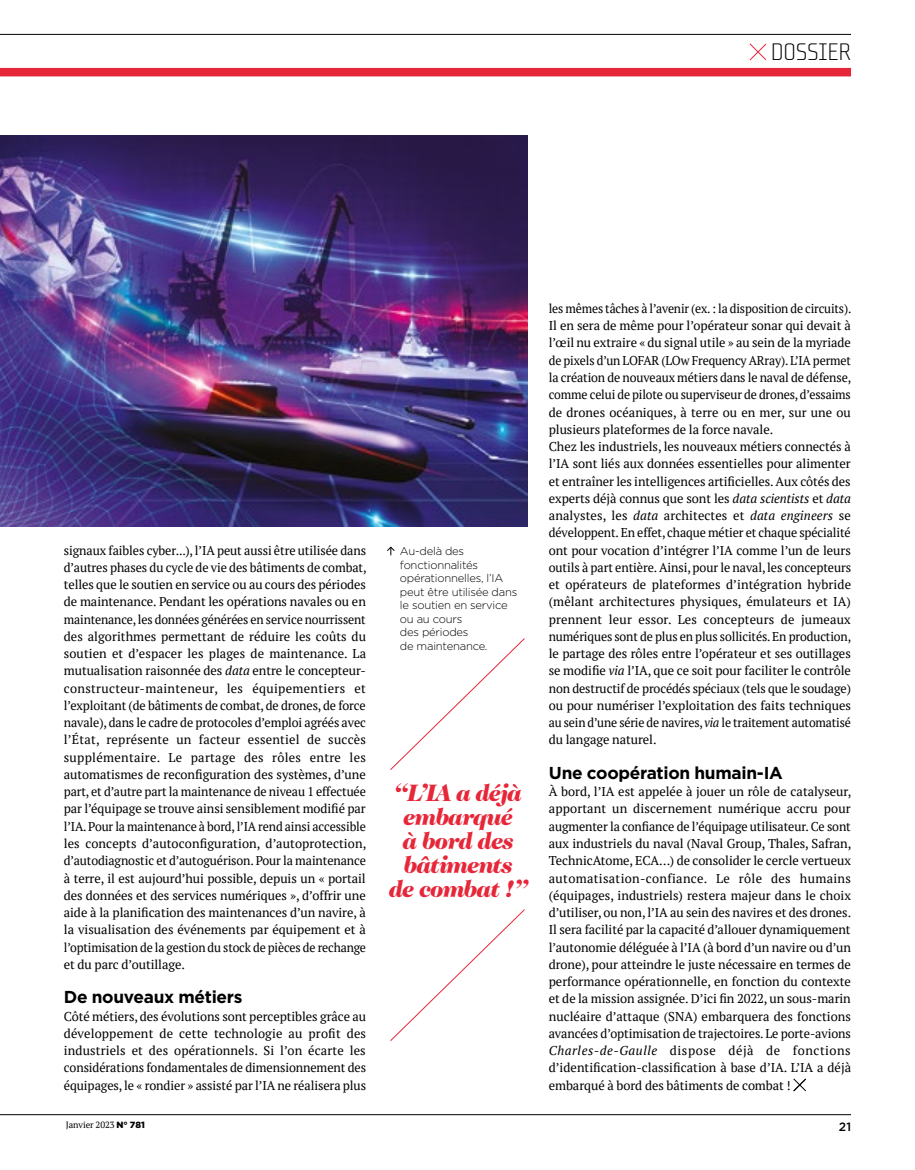
<style>
.page{position:relative;width:915px;height:1170px;background:#fff}
.page>*{position:absolute;margin:0;border:0;box-sizing:border-box;transform-origin:0 0}
.t1{font:25.95px "Transfer B Gauge";letter-spacing:-.01em;color:#000}
.t2{font:italic 900 24px/24px "Caslon Two Twenty Four";letter-spacing:-.035em;color:#e62739;text-align:center}
.t3{font:700 17.25px "Gotham";letter-spacing:-.015em;color:#000}
.t4{font:12.75px/17.2px "PT Serif";letter-spacing:-.005em;color:#000;text-align:justify}
.t5{font:12.75px/17.2px "PT Serif";letter-spacing:-.005em;color:#000;scale:.95 1}
.t6{font:500 12px "Gotham";color:#000}
.t7{font:300 11.25px/13.5px "Gotham";letter-spacing:-.02em;color:#000}
.t8{font:9px "PT Serif";letter-spacing:-.005em;color:#000}
.s1{font-style:italic}
.s2{font-family:"Gotham";font-weight:900}
</style>
<div class="page">
<hr style="left:0;top:1114px;width:850px;height:1px;background:#000">
<hr style="left:0;top:34px;width:850px;height:1px;background:#000">
<svg style="left:749px;top:43px;width:17px;height:18px"></svg>
<div style="left:0;top:68px;width:850px;height:8px;background:#e62739"></div>
<svg style="left:793px;top:1078px;width:13px;height:13px"></svg>
<img style="left:0;top:136px;width:527px;height:390px">
<svg style="left:390px;top:638px;width:135px;height:132px"></svg>
<svg style="left:390px;top:909px;width:135px;height:132px"></svg>
<div style="left:400px;top:638px;width:90px;height:15px;background:#fff"></div>
<svg style="left:387px;top:546px;width:8px;height:9px"></svg>
<h1 class="t1" style="left:770px;top:38px;width:82px">DOSSIER</h1>
<p class="t4" style="left:64px;top:541px;width:304px">signaux faibles cyber...), l’IA peut aussi être utilisée dans d’autres phases du cycle de vie des bâtiments de combat, telles que le soutien en service ou au cours des périodes de maintenance. Pendant les opérations navales ou en maintenance, les données générées en service nourrissent des algorithmes permettant de réduire les coûts du soutien et d’espacer les plages de maintenance. La mutualisation raisonnée des <span class="s1">data</span> entre le concepteur&shy;constructeur-mainteneur, les équipementiers et l’exploitant (de bâtiments de combat, de drones, de force navale), dans le cadre de protocoles d’emploi agréés avec l’État, représente un facteur essentiel de succès supplémentaire. Le partage des rôles entre les automatismes de reconfiguration des systèmes, d’une part, et d’autre part la maintenance de niveau 1 effectuée par l’équipage se trouve ainsi sensiblement modifié par l’IA. Pour la maintenance à bord, l’IA rend ainsi accessible les concepts d’autoconfiguration, d’autoprotection, d’autodiagnostic et d’autoguérison. Pour la maintenance à terre, il est aujourd’hui possible, depuis un « portail des données et des services numériques », d’offrir une aide à la planification des maintenances d’un navire, à la visualisation des événements par équipement et à l’optimisation de la gestion du stock de pièces de rechange et du parc d’outillage.</p>
<h3 class="t3" style="left:64px;top:985px;width:180px">De nouveaux métiers</h3>
<p class="t4" style="left:64px;top:1007px;width:304px">Côté métiers, des évolutions sont perceptibles grâce au développement de cette technologie au profit des industriels et des opérationnels. Si l’on écarte les considérations fondamentales de dimensionnement des équipages, le « rondier » assisté par l’IA ne réalisera plus</p>
<p class="t7" style="left:400px;top:544px;width:119px">Au-delà des fonctionnalités opérationnelles, l’IA peut être utilisée dans le soutien en service ou au cours<br>des périodes<br>de maintenance.</p>
<h2 class="t2" style="left:388px;top:780px;width:140px">“L’IA a déjà embarqué<br>à bord des bâtiments de combat !”</h2>
<p class="t5" style="left:548px;top:299px;width:320px">les mêmes tâches à l’avenir (ex. : la disposition de circuits).<br>Il en sera de même pour l’opérateur sonar qui devait à l’œil nu extraire « du signal utile » au sein de la myriade de pixels d’un LOFAR (LOw Frequency ARray). L’IA permet la création de nouveaux métiers dans le naval de défense, comme celui de pilote ou superviseur de drones, d’essaims de drones océaniques, à terre ou en mer, sur une ou plusieurs plateformes de la force navale.<br>Chez les industriels, les nouveaux métiers connectés à l’IA sont liés aux données essentielles pour alimenter et entraîner les intelligences artificielles. Aux côtés des experts déjà connus que sont les <span class="s1">data scientists</span> et <span class="s1">data </span>analystes, les <span class="s1">data</span> architectes et <span class="s1">data engineers</span> se développent. En effet, chaque métier et chaque spécialité ont pour vocation d’intégrer l’IA comme l’un de leurs outils à part entière. Ainsi, pour le naval, les concepteurs et opérateurs de plateformes d’intégration hybride (mêlant architectures physiques, émulateurs et IA) prennent leur essor. Les concepteurs de jumeaux numériques sont de plus en plus sollicités. En production, le partage des rôles entre l’opérateur et ses outillages se modifie <span class="s1">via</span> l’IA, que ce soit pour faciliter le contrôle non destructif de procédés spéciaux (tels que le soudage) ou pour numériser l’exploitation des faits techniques au sein d’une série de navires, <span class="s1">via</span> le traitement automatisé du langage naturel.</p>
<h3 class="t3" style="left:548px;top:761px;width:235px">Une coopération humain-IA</h3>
<p class="t4" style="left:548px;top:782px;width:304px">À bord, l’IA est appelée à jouer un rôle de catalyseur, apportant un discernement numérique accru pour augmenter la confiance de l’équipage utilisateur. Ce sont aux industriels du naval (Naval Group, Thales, Safran, TechnicAtome, ECA…) de consolider le cercle vertueux automatisation-confiance. Le rôle des humains (équipages, industriels) restera majeur dans le choix d’utiliser, ou non, l’IA au sein des navires et des drones.<br>Il sera facilité par la capacité d’allouer dynamiquement l’autonomie déléguée à l’IA (à bord d’un navire ou d’un drone), pour atteindre le juste nécessaire en termes de performance opérationnelle, en fonction du contexte et de la mission assignée. D’ici fin 2022, un sous-marin nucléaire d’attaque (SNA) embarquera des fonctions avancées d’optimisation de trajectoires. Le porte-avions <span class="s1">Charles-de-Gaulle</span> dispose déjà de fonctions d’identification-classification à base d’IA. L’IA a déjà embarqué à bord des bâtiments de combat !</p>
<p class="t8" style="left:66px;top:1119px;width:80px">Janvier 2023 <span class="s2">N° 781</span></p>
<p class="t6" style="left:838px;top:1118px;width:14px">21</p>
</div>
